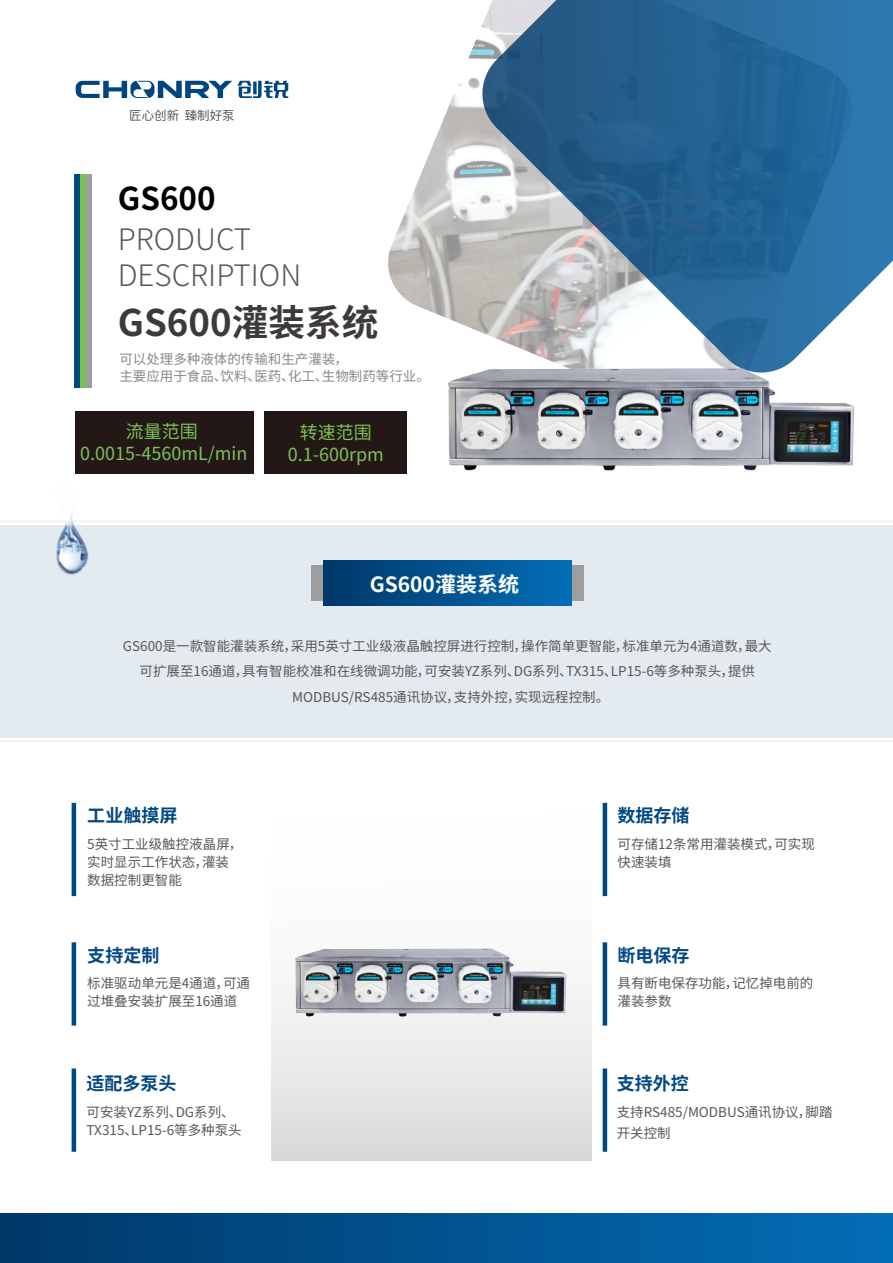
<style>
.page{position:relative;width:893px;height:1263px;background:#fff}
.page>*{position:absolute;margin:0;border:0;box-sizing:border-box;transform-origin:0 0}
.t1{font:700 36.6px "Source Han Sans CN";color:#3e3a39}
.t2{font:700 31.5px "Source Han Sans CN";color:#000}
.t3{font:300 29.55px/35.5px "Source Han Sans CN";color:#595757}
.t4{font:700 21px "Source Han Sans CN";color:#fff}
.t5{font:18px/22.5px "Source Han Sans CN";color:#7ebf58;text-align:center}
.t6{font:700 18px "Source Han Sans CN";color:#004883}
.t7{font:13.5px/18px "Source Han Sans CN";color:#595757}
.t8{font:13.5px/16.2px "Source Han Sans CN";color:#888}
.t9{font:12.45px "Source Han Sans CN";color:#585757}
</style>
<div class="page">
<div style="left:1px;top:525px;width:892px;height:212px;background:#e3eaf0"></div>
<div style="left:272px;top:1080px;width:319px;height:80px;background:#e0e0e0"></div>
<div style="left:265px;top:412px;width:142px;height:62px;background:#231815"></div>
<img style="left:56px;top:513px;width:33px;height:62px">
<div style="left:311px;top:566px;width:273px;height:35px;background:#9e9e9f"></div>
<div style="left:323px;top:561px;width:248px;height:45px;background:linear-gradient(to right,#003868,#036db6)"></div>
<div style="left:0;top:1213px;width:893px;height:50px;background:linear-gradient(to right,#003868,#036eb6)"></div>
<div style="left:75px;top:412px;width:179px;height:62px;background:#231815"></div>
<div style="left:75px;top:174px;width:5px;height:214px;background:#004883"></div>
<div style="left:81px;top:174px;width:5px;height:214px;background:#7ebf58"></div>
<div style="left:87px;top:174px;width:5px;height:214px;background:#9e9e9f"></div>
<hr style="left:72px;top:803px;width:4px;height:93px;background:#004883">
<hr style="left:603px;top:803px;width:4px;height:93px;background:#004883">
<hr style="left:603px;top:942px;width:4px;height:83px;background:#004883">
<hr style="left:72px;top:942px;width:4px;height:83px;background:#004883">
<hr style="left:0;top:521px;width:893px;height:1px;background:#e3eaf0">
<hr style="left:0;top:741px;width:893px;height:1px;background:#e3eaf0">
<img style="left:382px;top:39px;width:96px;height:373px">
<img style="left:453px;top:160px;width:25px;height:18px">
<img style="left:468px;top:40px;width:10px;height:19px">
<svg style="left:478px;top:1px;width:415px;height:275px"></svg>
<hr style="left:464px;top:0;width:429px;height:1px;background:#5f5f5f">
<hr style="left:603px;top:1068px;width:4px;height:84px;background:#004883">
<hr style="left:72px;top:1068px;width:4px;height:84px;background:#004883">
<img style="left:394px;top:276px;width:484px;height:291px">
<img style="left:271px;top:887px;width:333px;height:193px">
<svg style="left:76px;top:81px;width:212px;height:17px"></svg>
<p class="t9" style="left:129px;top:109px;width:107px">匠心创新 臻制好泵</p>
<h2 class="t2" style="left:118px;top:180px;width:99px">GS600</h2>
<h3 class="t3" style="left:118px;top:222px;width:185px">PRODUCT<br>DESCRIPTION</h3>
<h1 class="t1" style="left:118px;top:302px;width:262px">GS600灌装系统</h1>
<p class="t8" style="left:119px;top:352px;width:312px">可以处理多种液体的传输和生产灌装，<br>主要应用于食品、饮料、医药、化工、生物制药等行业。</p>
<h3 class="t5" style="left:80px;top:420px;width:169px">流量范围<br>0.0015-4560mL/min</h3>
<h3 class="t5" style="left:288px;top:421px;width:98px">转速范围<br>0.1-600rpm</h3>
<h3 class="t4" style="left:370px;top:572px;width:151px">GS600灌装系统</h3>
<p class="t7" style="left:123px;top:633px;width:650px;line-height:25.5px;text-align:center">GS600是一款智能灌装系统，采用5英寸工业级液晶触控屏进行控制，操作简单更智能，标准单元为4通道数，最大可扩展至16通道，具有智能校准和在线微调功能，可安装YZ系列、DG系列、TX315、LP15-6等多种泵头，提供<br>MODBUS/RS485通讯协议，支持外控，实现远程控制。</p>
<h3 class="t6" style="left:87px;top:806px;width:91px">工业触摸屏</h3>
<p class="t7" style="left:87px;top:835px;width:157px">5英寸工业级触控液晶屏，实时显示工作状态，灌装数据控制更智能</p>
<h3 class="t6" style="left:618px;top:806px;width:73px">数据存储</h3>
<p class="t7" style="left:618px;top:835px;width:199px">可存储12条常用灌装模式，可实现快速装填</p>
<h3 class="t6" style="left:87px;top:945px;width:73px">支持定制</h3>
<h3 class="t6" style="left:618px;top:945px;width:73px">断电保存</h3>
<p class="t7" style="left:618px;top:975px;width:197px">具有断电保存功能，记忆掉电前的灌装参数</p>
<p class="t7" style="left:87px;top:975px;width:164px">标准驱动单元是4通道，可通过堆叠安装扩展至16通道</p>
<h3 class="t6" style="left:86px;top:1074px;width:91px">适配多泵头</h3>
<h3 class="t6" style="left:617px;top:1074px;width:73px">支持外控</h3>
<p class="t7" style="left:617px;top:1102px;width:217px;line-height:21px">支持RS485/MODBUS通讯协议，脚踏开关控制</p>
<p class="t7" style="left:86px;top:1103px;width:157px">可安装YZ系列、DG系列、<br>TX315、LP15-6等多种泵头</p>
</div>
